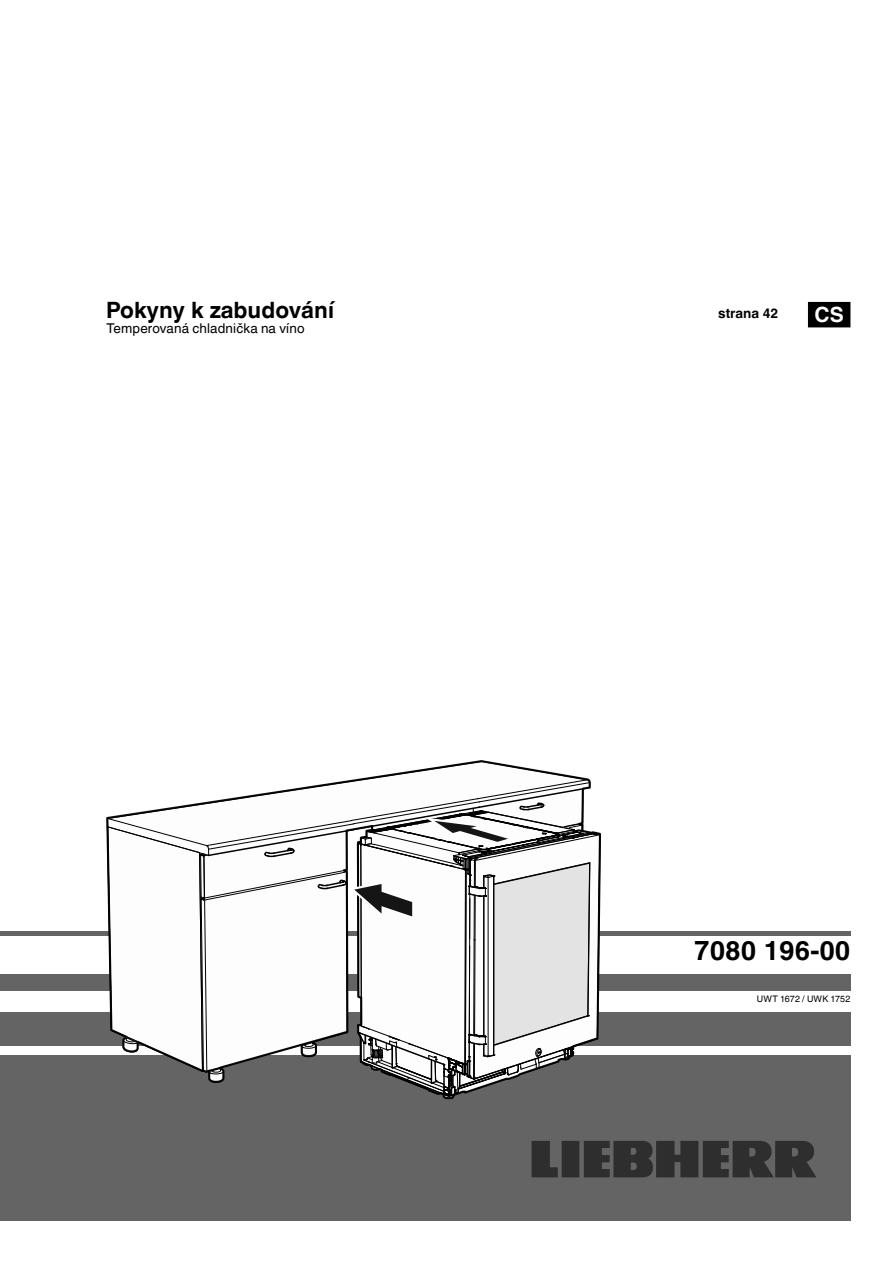
<style>
.page{position:relative;width:893px;height:1263px;background:#fff}
.page>*{position:absolute;margin:0;border:0;box-sizing:border-box;transform-origin:0 0}
.t1{font:700 27px "Helvetica Linotype";color:#000}
.t2{font:700 22.5px "Helvetica Linotype";color:#000}
.t3{font:700 21px "Helvetica Linotype";color:#fff}
.t4{font:13.5px "Helvetica Linotype";letter-spacing:.01em;color:#000}
.t5{font:700 13.5px "Helvetica Linotype";color:#000}
.t6{font:9px "Helvetica Linotype";letter-spacing:.015em;color:#000}
</style>
<div class="page">
<div style="left:0;top:1054px;width:850px;height:166px;background:#646464"></div>
<div style="left:0;top:1012px;width:850px;height:34px;background:#646464"></div>
<div style="left:0;top:974px;width:850px;height:17px;background:#646464"></div>
<hr style="left:0;top:931px;width:850px;height:4px;background:#646464">
<svg style="left:106px;top:760px;width:495px;height:339px"></svg>
<svg style="left:532px;top:1141px;width:284px;height:36px"></svg>
<div style="left:809px;top:303px;width:41px;height:24px;background:#000"></div>
<div style="left:808px;top:302px;width:42px;height:25px;border:2px solid #000"></div>
<h2 class="t2" style="left:106px;top:297px;width:230px">Pokyny k zabudování</h2>
<p class="t5" style="left:718px;top:305px;width:62px">strana 42</p>
<p class="t4" style="left:106px;top:321px;width:200px">Temperovaná chladnička na víno</p>
<h3 class="t3" style="left:815px;top:303px;width:31px">CS</h3>
<h1 class="t1" style="left:694px;top:935px;width:158px">7080 196-00</h1>
<p class="t6" style="left:757px;top:994px;width:95px">UWT 1672 / UWK 1752</p>
</div>
